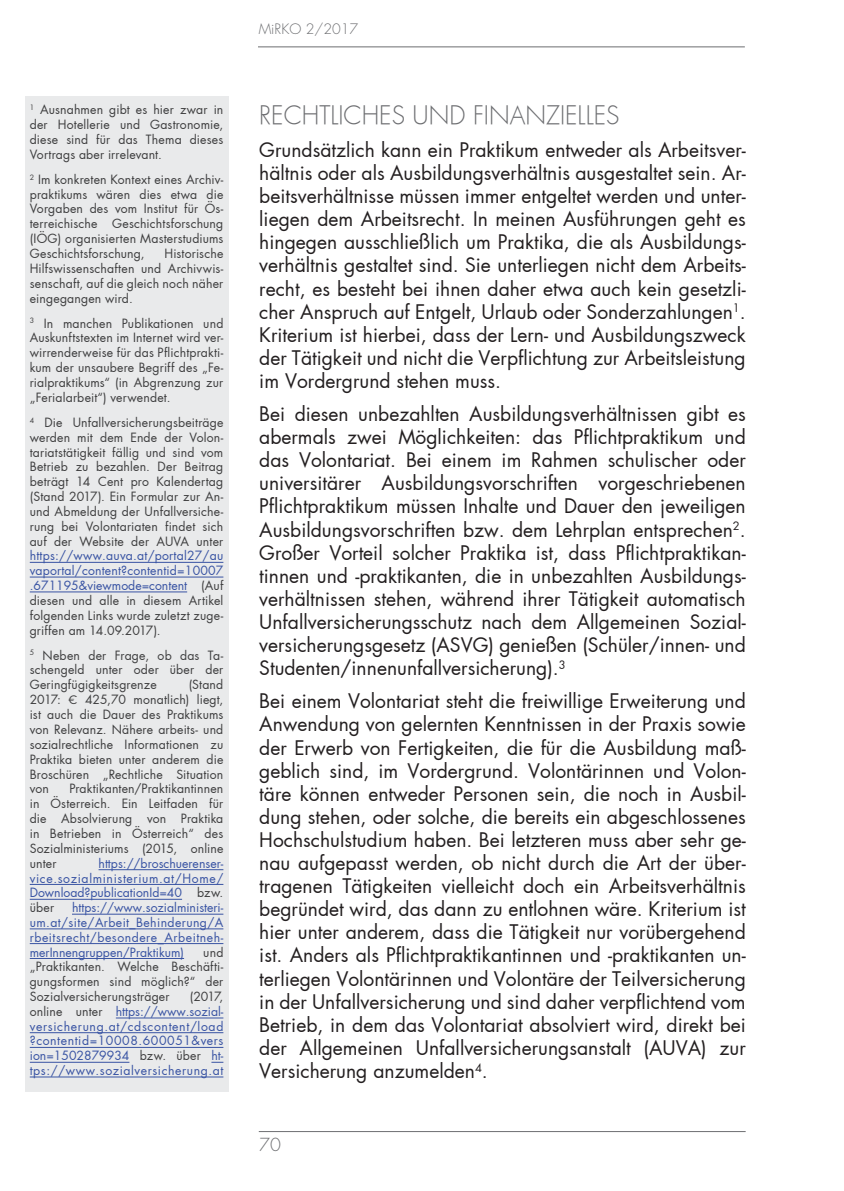
<style>
.page{position:relative;width:844px;height:1191px;background:#fff}
.page>*{position:absolute;margin:0;border:0;box-sizing:border-box;transform-origin:0 0}
.t1{font:300 24.5px "Futura";color:#6d6e71}
.t2{font:19.25px/23.1px "Futura";color:#231f20;text-align:justify}
.t3{font:300 17.5px "Futura";color:#6d6e71}
.t4{font:300 14px "Futura";color:#6d6e71}
.t5{font:12.25px/14.9px "Futura";letter-spacing:.015em;color:#3e3e3f;text-align:justify}
.t6{font:12.25px/14.9px "Futura";letter-spacing:.015em;color:#3853a3;text-align:justify}
.s1{color:#3e3e3f}
.s2{font-family:"Brandon Grotesque"}
</style>
<div class="page">
<hr style="left:258px;top:47px;width:486px;height:1px;background:#6d6e71">
<hr style="left:259px;top:1131px;width:486px;height:1px;background:#6d6e71">
<div style="left:25px;top:96px;width:203px;height:995px;background:#e9eaeb"></div>
<hr style="left:30px;top:562px;width:193px;height:1px;background:#3853a3">
<hr style="left:30px;top:576px;width:193px;height:1px;background:#3853a3">
<hr style="left:30px;top:591px;width:157px;height:1px;background:#3853a3">
<hr style="left:98px;top:869px;width:125px;height:1px;background:#3853a3">
<hr style="left:30px;top:884px;width:193px;height:1px;background:#3853a3">
<hr style="left:30px;top:899px;width:152px;height:1px;background:#3853a3">
<hr style="left:72px;top:913px;width:151px;height:1px;background:#3853a3">
<hr style="left:30px;top:928px;width:193px;height:1px;background:#3853a3">
<hr style="left:30px;top:943px;width:193px;height:1px;background:#3853a3">
<hr style="left:30px;top:958px;width:154px;height:1px;background:#3853a3">
<hr style="left:116px;top:1017px;width:107px;height:1px;background:#3853a3">
<hr style="left:30px;top:1032px;width:193px;height:1px;background:#3853a3">
<hr style="left:30px;top:1047px;width:193px;height:1px;background:#3853a3">
<hr style="left:30px;top:1061px;width:99px;height:1px;background:#3853a3">
<svg style="left:211px;top:1061px;width:12px;height:1px"></svg>
<hr style="left:30px;top:1076px;width:193px;height:1px;background:#3853a3">
<p class="t5" style="left:30px;top:102px;width:195px"><sup>1</sup> Ausnahmen gibt es hier zwar in der Hotellerie und Gastronomie, diese sind für das Thema dieses Vortrags aber irrelevant.</p>
<p class="t5" style="left:30px;top:172px;width:195px"><sup>2</sup> Im konkreten Kontext eines Archiv&shy;praktikums wären dies etwa die Vorgaben des vom Institut für Ös&shy;terreichische Geschichtsforschung (IÖG) organisierten Masterstudiums Geschichtsforschung,</p>
<p class="t5" style="left:30px;top:246px;width:195px;text-indent:135px">Historische Hilfswissenschaften und Archivwis&shy;senschaft, auf die gleich noch näher eingegangen wird.</p>
<p class="t5" style="left:30px;top:315px;width:195px"><sup>3</sup> In manchen Publikationen und Auskunftstexten im Internet wird ver&shy;wirrenderweise für das Pflichtprakti&shy;kum der unsaubere Begriff des „Fe&shy;rialpraktikums“ (in Abgrenzung zur „Ferialarbeit“) verwendet.</p>
<p class="t5" style="left:30px;top:414px;width:195px"><sup>4</sup> Die Unfallversicherungsbeiträge werden mit dem Ende der Volon&shy;tariatstätigkeit fällig und sind vom Betrieb zu bezahlen. Der Beitrag beträgt 14 Cent pro Kalendertag (Stand 2017). Ein Formular zur An&shy;und Abmeldung der Unfallversiche&shy;rung bei Volontariaten findet sich auf der Website der AUVA unter</p>
<p class="t6" style="left:30px;top:548px;width:195px">https://www.auva.at/portal27/au vaportal/content?contentid=10007 .671195&amp;viewmode=content <span class="s1">(Auf diesen und alle in diesem Artikel folgenden Links wurde zuletzt zuge&shy;griffen am 14.09.2017).</span></p>
<p class="t5" style="left:30px;top:647px;width:195px"><sup>5</sup> Neben der Frage, ob das Ta&shy;schengeld unter oder über der Geringfügigkeitsgrenze</p>
<p class="t5" style="left:30px;top:677px;width:195px;text-indent:159px">(Stand 2017: <span class="s2">€</span> 425,70 monatlich) liegt, ist auch die Dauer des Praktikums von Relevanz. Nähere arbeits- und sozialrechtliche Informationen zu Praktika bieten unter anderem die Broschüren „Rechtliche Situation von</p>
<p class="t5" style="left:30px;top:781px;width:195px;text-indent:40px">Praktikanten/Praktikantinnen in Österreich. Ein Leitfaden für die Absolvierung von Praktika in Betrieben in Österreich“ des Sozialministeriums (2015, online unter</p>
<p class="t6" style="left:30px;top:855px;width:195px;text-indent:69px">https://broschuerenser&shy;vice.sozialministerium.at/Home/ Download?publicationId=40 <span class="s1">bzw. über</span></p>
<p class="t6" style="left:30px;top:900px;width:195px;text-indent:42px">https://www.sozialministeri&shy;um.at/site/Arbeit_Behinderung/A rbeitsrecht/besondere_Arbeitneh&shy;merInnengruppen/Praktikum)</p>
<p class="t5" style="left:30px;top:944px;width:195px;text-indent:173px">und „Praktikanten. Welche Beschäfti&shy;gungsformen sind möglich?“ der Sozialversicherungsträger</p>
<p class="t6" style="left:30px;top:989px;width:195px;text-indent:160px"><span class="s1">(2017, online unter</span> https://www.sozial&shy;versicherung.at/cdscontent/load ?contentid=10008.600051&amp;vers ion=1502879934 <span class="s1">bzw. über</span> ht&shy;tps://www.sozialversicherung.at</p>
<p class="t4" style="left:259px;top:20px;width:101px">MiRKO 2/2017</p>
<p class="t1" style="left:259px;top:99px;width:361px">REC HTLIC HES UND FINANZIELLES</p>
<p class="t2" style="left:259px;top:138px;width:488px">Grundsätzlich kann ein Praktikum entweder als Arbeitsver&shy;hältnis oder als Ausbildungsverhältnis ausgestaltet sein. Ar&shy;beitsverhältnisse müssen immer entgeltet werden und unter&shy;liegen dem Arbeitsrecht. In meinen Ausführungen geht es hingegen ausschließlich um Praktika, die als Ausbildungs&shy;verhältnis gestaltet sind. Sie unterliegen nicht dem Arbeits&shy;recht, es besteht bei ihnen daher etwa auch kein gesetzli&shy;cher Anspruch auf Entgelt, Urlaub oder Sonderzahlungen<sup>1</sup>.<br>Kriterium ist hierbei, dass der Lern- und Ausbildungszweck der Tätigkeit und nicht die Verpflichtung zur Arbeitsleistung im Vordergrund stehen muss.</p>
<p class="t2" style="left:259px;top:402px;width:488px">Bei diesen unbezahlten Ausbildungsverhältnissen gibt es abermals zwei Möglichkeiten: das Pflichtpraktikum und das Volontariat. Bei einem im Rahmen schulischer oder universitärer Ausbildungsvorschriften vorgeschriebenen Pflichtpraktikum müssen Inhalte und Dauer den jeweiligen Ausbildungsvorschriften bzw. dem Lehrplan entsprechen<sup>2</sup>.<br>Großer Vorteil solcher Praktika ist, dass Pflichtpraktikan&shy;tinnen und -praktikanten, die in unbezahlten Ausbildungs&shy;verhältnissen stehen, während ihrer Tätigkeit automatisch Unfallversicherungsschutz nach dem Allgemeinen Sozial&shy;versicherungsgesetz (ASVG) genießen (Schüler/innen- und Studenten/innenunfallversicherung).<sup>3</sup></p>
<p class="t2" style="left:259px;top:689px;width:488px">Bei einem Volontariat steht die freiwillige Erweiterung und Anwendung von gelernten Kenntnissen in der Praxis sowie der Erwerb von Fertigkeiten, die für die Ausbildung maß&shy;geblich sind, im Vordergrund. Volontärinnen und Volon&shy;täre können entweder Personen sein, die noch in Ausbil&shy;dung stehen, oder solche, die bereits ein abgeschlossenes Hochschulstudium haben. Bei letzteren muss aber sehr ge&shy;nau aufgepasst werden, ob nicht durch die Art der über&shy;tragenen Tätigkeiten vielleicht doch ein Arbeitsverhältnis begründet wird, das dann zu entlohnen wäre. Kriterium ist hier unter anderem, dass die Tätigkeit nur vorübergehend ist. Anders als Pflichtpraktikantinnen und -praktikanten un&shy;terliegen Volontärinnen und Volontäre der Teilversicherung in der Unfallversicherung und sind daher verpflichtend vom Betrieb, in dem das Volontariat absolviert wird, direkt bei der Allgemeinen Unfallversicherungsanstalt (AUVA) zur Versicherung anzumelden<sup>4</sup>.</p>
<p class="t3" style="left:259px;top:1134px;width:23px">70</p>
</div>
